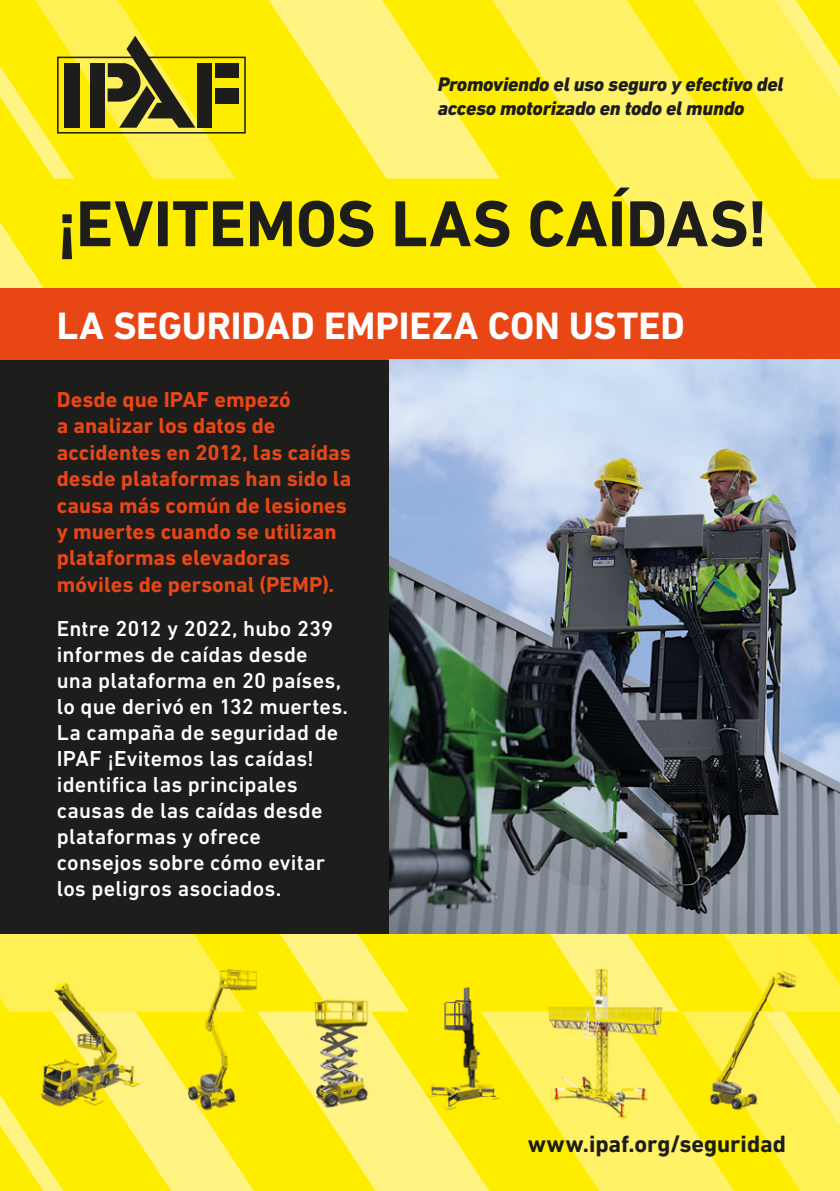
<style>
.page{position:relative;width:840px;height:1191px;background:#fff}
.page>*{position:absolute;margin:0;border:0;box-sizing:border-box;transform-origin:0 0}
.t1{font:700 66px "DIN Next LT Pro";color:#1d1d1b}
.t2{font:700 38.8px "DIN Next LT Pro";color:#fff}
.t3{font:700 24px "DIN Next LT Pro";color:#1d1d1b}
.t4{font:500 22px/26px "DIN Next LT Pro";letter-spacing:.01em;color:#fff}
.t5{font:700 22px/26.4px "DIN Next LT Pro";color:#e84715}
.t6{font:italic 800 20px/24px "DIN Next LT Pro";letter-spacing:-.01em;color:#1d1d1b}
</style>
<div class="page">
<div style="left:0;top:0;width:839px;height:1191px;background:#ffed00"></div>
<svg style="left:0;top:933px;width:202px;height:69px;background:#e2d64b"></svg>
<svg style="left:202px;top:933px;width:206px;height:7px"></svg>
<svg style="left:268px;top:0;width:224px;height:179px"></svg>
<svg style="left:0;top:222px;width:44px;height:66px"></svg>
<svg style="left:334px;top:1128px;width:146px;height:63px;fill:#fff482"></svg>
<svg style="left:0;top:1095px;width:254px;height:96px"></svg>
<svg style="left:472px;top:933px;width:174px;height:7px"></svg>
<svg style="left:825px;top:44px;width:14px;height:135px;background:#fff158"></svg>
<svg style="left:492px;top:0;width:333px;height:288px"></svg>
<svg style="left:646px;top:933px;width:193px;height:258px"></svg>
<svg style="left:480px;top:1128px;width:253px;height:63px;fill:#fff266"></svg>
<svg style="left:0;top:0;width:235px;height:179px"></svg>
<div style="left:197px;top:63px;width:14px;height:65px;background:#1d1d1b"></div>
<div style="left:215px;top:63px;width:23px;height:15px;background:#1d1d1b"></div>
<div style="left:214px;top:88px;width:24px;height:16px;background:#1d1d1b"></div>
<div style="left:0;top:288px;width:839px;height:71px;background:#e84715"></div>
<img style="left:245px;top:970px;width:12px;height:21px">
<img style="left:445px;top:986px;width:27px;height:17px">
<img style="left:678px;top:940px;width:49px;height:63px">
<img style="left:3px;top:1011px;width:69px;height:117px">
<img style="left:159px;top:1011px;width:53px;height:21px">
<img style="left:212px;top:1011px;width:33px;height:54px">
<img style="left:384px;top:1003px;width:170px;height:62px">
<img style="left:622px;top:1011px;width:8px;height:10px">
<img style="left:630px;top:1003px;width:209px;height:62px">
<img style="left:72px;top:1070px;width:34px;height:58px">
<img style="left:213px;top:1065px;width:41px;height:63px">
<img style="left:448px;top:1065px;width:52px;height:46px">
<img style="left:654px;top:1065px;width:80px;height:63px">
<img style="left:822px;top:1065px;width:17px;height:3px">
<img style="left:3px;top:940px;width:242px;height:71px">
<img style="left:284px;top:940px;width:124px;height:71px">
<img style="left:53px;top:1011px;width:106px;height:59px">
<img style="left:159px;top:1047px;width:15px;height:23px">
<img style="left:91px;top:1070px;width:15px;height:22px">
<img style="left:106px;top:1070px;width:107px;height:58px">
<img style="left:257px;top:1011px;width:127px;height:59px">
<img style="left:384px;top:1032px;width:25px;height:38px">
<img style="left:296px;top:1070px;width:25px;height:38px">
<img style="left:321px;top:1070px;width:127px;height:58px">
<img style="left:3px;top:1099px;width:19px;height:29px">
<img style="left:727px;top:940px;width:112px;height:71px">
<img style="left:554px;top:940px;width:124px;height:71px">
<img style="left:681px;top:1011px;width:105px;height:59px">
<img style="left:786px;top:1068px;width:15px;height:2px">
<img style="left:720px;top:1070px;width:14px;height:21px">
<img style="left:734px;top:1070px;width:105px;height:58px">
<img style="left:764px;top:1011px;width:37px;height:57px">
<img style="left:801px;top:1038px;width:21px;height:30px">
<img style="left:801px;top:1068px;width:38px;height:58px">
<img style="left:480px;top:1011px;width:142px;height:59px">
<img style="left:622px;top:1021px;width:32px;height:49px">
<img style="left:519px;top:1070px;width:32px;height:48px">
<img style="left:551px;top:1070px;width:141px;height:58px">
<div style="left:0;top:359px;width:389px;height:574px;background:#1d1d1b"></div>
<img style="left:389px;top:359px;width:450px;height:574px">
<p class="t6" style="left:437px;top:72px;width:347px">Promoviendo el uso seguro y efectivo del acceso motorizado en todo el mundo</p>
<h1 class="t1" style="left:57px;top:185px;width:712px">¡EVITEMOS LAS CAÍDAS!</h1>
<h2 class="t2" style="left:57px;top:303px;width:629px">LA SEGURIDAD EMPIEZA CON USTED</h2>
<p class="t5" style="left:57px;top:386px;width:296px">Desde que IPAF empezó<br>a analizar los datos de accidentes en 2012, las caídas desde plataformas han sido la causa más común de lesiones y muertes cuando se utilizan plataformas elevadoras móviles de personal (PEMP).</p>
<p class="t4" style="left:57px;top:615px;width:293px">Entre 2012 y 2022, hubo 239 informes de caídas desde una plataforma en 20 países, lo que derivó en 132 muertes.<br>La campaña de seguridad de<br>IPAF ¡Evitemos las caídas! identifica las principales causas de las caídas desde plataformas y ofrece consejos sobre cómo evitar los peligros asociados.</p>
<p class="t3" style="left:527px;top:1130px;width:260px">www.ipaf.org/seguridad</p>
</div>
